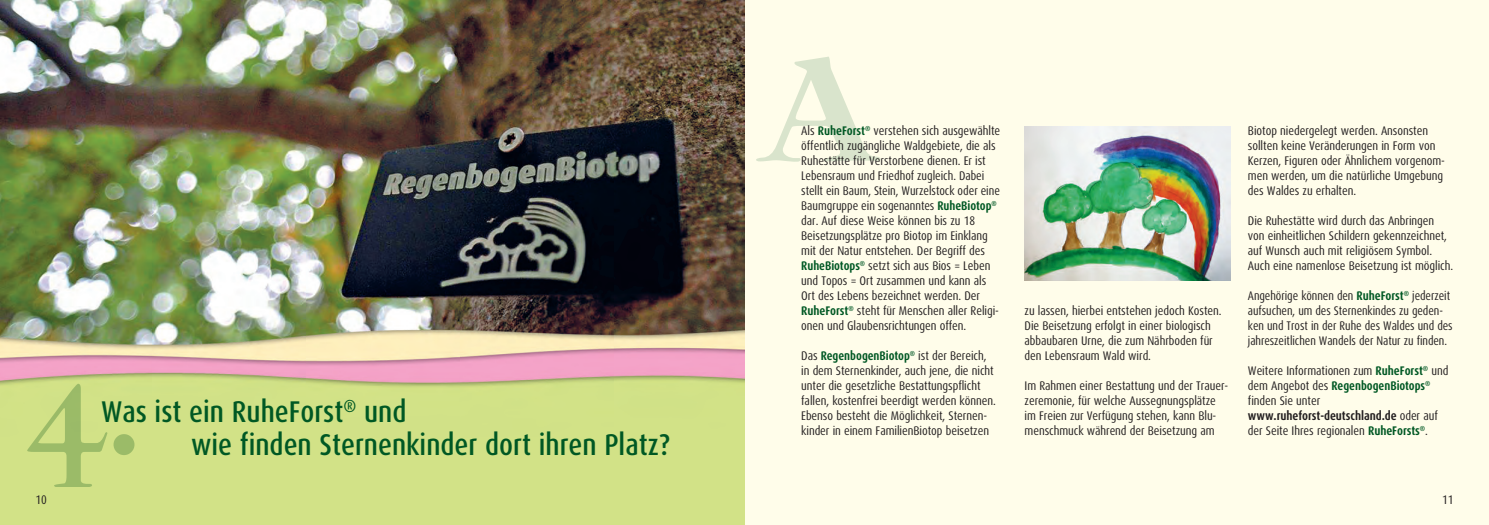
<style>
.page{position:relative;width:1489px;height:525px;background:#fff}
.page>*{position:absolute;margin:0;border:0;box-sizing:border-box;transform-origin:0 0}
.t1{font:242.88px "Bebris Bold Ruhe Forst";color:#005824}
.t2{font:158.75px "Bebris Bold Ruhe Forst";color:#005824}
.t3{font:500 condensed 30px/32.5px "Dax OT";color:#005824}
.t4{font:condensed 12.5px/15px "Dax OT";letter-spacing:-.005em;color:#231f20}
.s1{font-weight:700;color:#005824}
.s2{font-weight:700}
</style>
<div class="page">
<img style="left:0;top:0;width:1488px;height:524px">
<img style="left:1024px;top:126px;width:206px;height:154px">
<h2 class="t2" style="left:26px;top:326px;width:123px">4.</h2>
<h3 class="t3" style="left:191px;top:396px;width:481px;text-indent:-90px">Was ist ein RuheForst<sup>®</sup> und<br>wie finden Sternenkinder dort ihren Platz?</h3>
<h1 class="t1" style="left:755px;top:-31px;width:128px">A</h1>
<p class="t4" style="left:801px;top:123px;width:200px">Als <span class="s1">RuheForst</span><sup>®</sup> verstehen sich ausgewählte öffentlich zugängliche Waldgebiete, die als Ruhestätte für Verstorbene dienen. Er ist Lebensraum und Friedhof zugleich. Dabei stellt ein Baum, Stein, Wurzelstock oder eine Baumgruppe ein sogenanntes <span class="s1">RuheBiotop</span><sup>® </sup>dar. Auf diese Weise können bis zu 18<br>Beisetzungsplätze pro Biotop im Einklang mit der Natur entstehen. Der Begriff des <span class="s1">RuheBiotops</span><sup>®</sup> setzt sich aus Bios = Leben und Topos = Ort zusammen und kann als Ort des Lebens bezeichnet werden. Der <span class="s1">RuheForst</span><sup>®</sup> steht für Menschen aller Religi&shy;onen und Glaubensrichtungen offen.</p>
<p class="t4" style="left:801px;top:348px;width:196px">Das <span class="s1">RegenbogenBiotop</span><sup>®</sup> ist der Bereich, in dem Sternenkinder, auch jene, die nicht unter die gesetzliche Bestattungspflicht fallen, kostenfrei beerdigt werden können.<br>Ebenso besteht die Möglichkeit, Sternen&shy;kinder in einem FamilienBiotop beisetzen</p>
<p class="t4" style="left:1024px;top:303px;width:198px">zu lassen, hierbei entstehen jedoch Kosten.<br>Die Beisetzung erfolgt in einer biologisch abbaubaren Urne, die zum Nährboden für den Lebensraum Wald wird.</p>
<p class="t4" style="left:1024px;top:378px;width:205px">Im Rahmen einer Bestattung und der Trauer&shy;zeremonie, für welche Aussegnungsplätze im Freien zur Verfügung stehen, kann Blu&shy;menschmuck während der Beisetzung am</p>
<p class="t4" style="left:1247px;top:123px;width:198px">Biotop niedergelegt werden. Ansonsten sollten keine Veränderungen in Form von Kerzen, Figuren oder Ähnlichem vorgenom&shy;men werden, um die natürliche Umgebung des Waldes zu erhalten.</p>
<p class="t4" style="left:1247px;top:213px;width:207px">Die Ruhestätte wird durch das Anbringen von einheitlichen Schildern gekennzeichnet, auf Wunsch auch mit religiösem Symbol.<br>Auch eine namenlose Beisetzung ist möglich.</p>
<p class="t4" style="left:1247px;top:288px;width:206px">Angehörige können den <span class="s1">RuheForst</span><sup>®</sup> jederzeit aufsuchen, um des Sternenkindes zu geden&shy;ken und Trost in der Ruhe des Waldes und des jahreszeitlichen Wandels der Natur zu finden.</p>
<p class="t4" style="left:1247px;top:363px;width:202px">Weitere Informationen zum <span class="s1">RuheForst</span><sup>®</sup> und dem Angebot des <span class="s1">RegenbogenBiotops</span><sup>® </sup>finden Sie unter <span class="s2">www.ruheforst-deutschland.de</span> oder auf der Seite Ihres regionalen <span class="s1">RuheForsts</span><sup>®</sup>.</p>
<p class="t4" style="left:35px;top:492px;width:13px">10</p>
<p class="t4" style="left:1441px;top:492px;width:13px">11</p>
</div>
